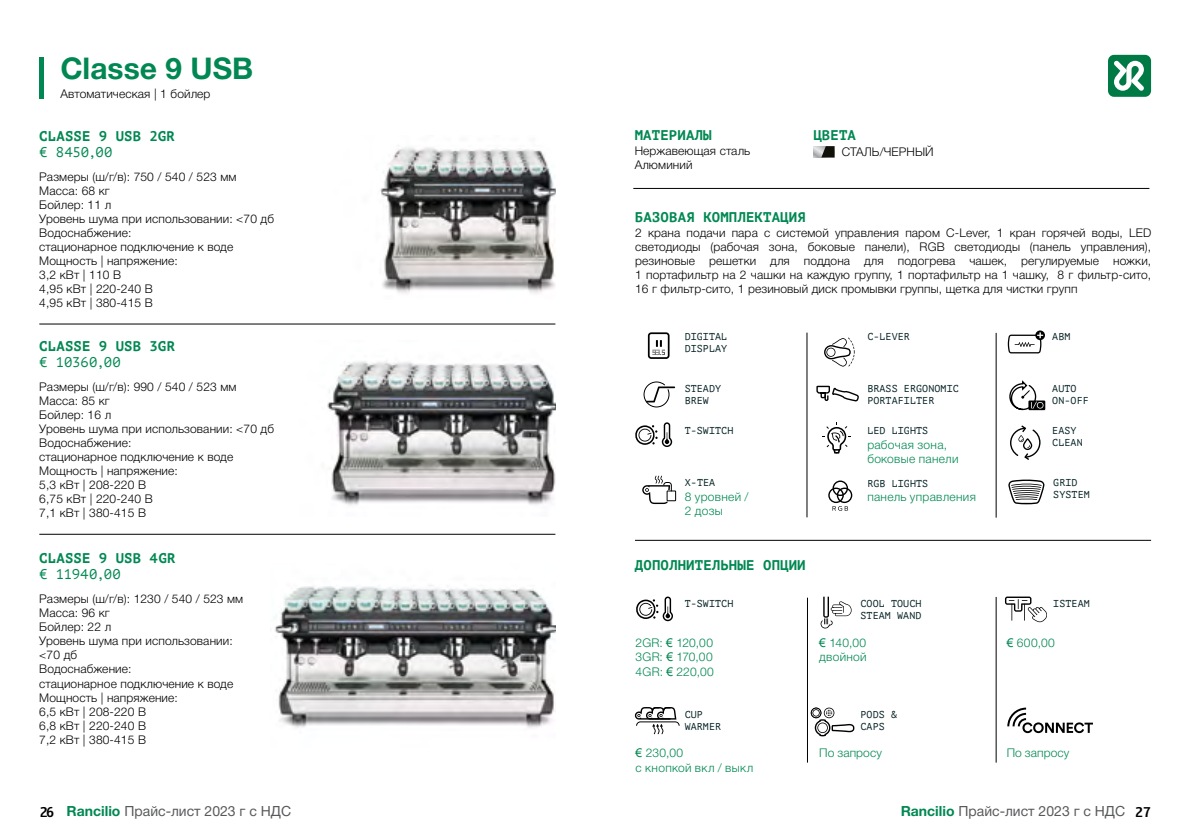
<style>
.page{position:relative;width:1191px;height:840px;background:#fff}
.page>*{position:absolute;margin:0;border:0;box-sizing:border-box;transform-origin:0 0}
.Subline{font:700 30px "Helvetica Neue Cyr";color:#008752}
.prezzo{font:700 14px "PT Mono";letter-spacing:.01em;color:#018852}
.t1{font:14px "Helvetica Neue Cyr";color:#58595b}
.prezzo-2{font:14px "PT Mono";letter-spacing:.005em;color:#018852}
.t2{font:700 14px "ALS Story";color:#000}
.t3{font:300 12px/14px "Helvetica Neue Cyr";letter-spacing:.01em;color:#000;text-align:justify}
.prezzo-3{font:300 12px/14.4px "Helvetica Neue Cyr";letter-spacing:.025em;color:#018852}
.t4{font:10px/12px "PT Mono";letter-spacing:.01em;color:#062224}
.s1{font-family:"Arial";font-weight:400}
.s2{font-family:"ALS Story";font-weight:700;color:#000}
.s3{font-weight:700;color:#008752}
</style>
<div class="page">
<div style="left:1108px;top:55px;width:43px;height:42px;background:#007a45;border-radius:6px"></div>
<svg style="left:1114px;top:60px;width:30px;height:31px"></svg>
<img style="left:380px;top:147px;width:175px;height:147px">
<img style="left:327px;top:361px;width:228px;height:144px">
<img style="left:273px;top:585px;width:283px;height:143px">
<hr style="left:39px;top:323px;width:516px;height:1px;background:#000">
<hr style="left:633px;top:188px;width:516px;height:1px;background:#000">
<hr style="left:635px;top:539px;width:516px;height:1px;background:#000">
<hr style="left:39px;top:533px;width:516px;height:1px;background:#000">
<svg style="left:642px;top:475px;width:30px;height:28px"></svg>
<div style="left:667px;top:490px;width:9px;height:11px;border:1px solid #000"></div>
<svg style="left:824px;top:337px;width:30px;height:29px"></svg>
<svg style="left:635px;top:707px;width:44px;height:26px"></svg>
<svg style="left:816px;top:385px;width:43px;height:17px"></svg>
<svg style="left:822px;top:422px;width:29px;height:31px"></svg>
<svg style="left:828px;top:480px;width:24px;height:30px"></svg>
<svg style="left:1007px;top:330px;width:38px;height:23px"></svg>
<svg style="left:1028px;top:400px;width:17px;height:10px"></svg>
<svg style="left:1009px;top:380px;width:34px;height:30px"></svg>
<svg style="left:1010px;top:425px;width:30px;height:34px"></svg>
<svg style="left:1008px;top:479px;width:36px;height:25px"></svg>
<hr style="left:806px;top:332px;width:1px;height:185px;background:#000">
<hr style="left:995px;top:333px;width:1px;height:184px;background:#000">
<svg style="left:1005px;top:596px;width:41px;height:26px"></svg>
<svg style="left:811px;top:707px;width:43px;height:29px"></svg>
<svg style="left:1007px;top:707px;width:86px;height:25px"></svg>
<hr style="left:995px;top:596px;width:1px;height:166px;background:#000">
<hr style="left:807px;top:597px;width:1px;height:165px;background:#000">
<svg style="left:643px;top:381px;width:32px;height:26px"></svg>
<svg style="left:635px;top:422px;width:37px;height:25px"></svg>
<hr style="left:40px;top:58px;width:4px;height:41px;background:#018852">
<svg style="left:813px;top:146px;width:8px;height:11px"></svg>
<svg style="left:821px;top:146px;width:13px;height:11px"></svg>
<svg style="left:648px;top:332px;width:21px;height:27px"></svg>
<svg style="left:820px;top:596px;width:31px;height:32px"></svg>
<svg style="left:636px;top:596px;width:37px;height:25px"></svg>
<p class="Subline" style="left:60px;top:51px;width:194px">Classe 9 USB</p>
<p class="t3" style="left:60px;top:86px;width:152px">Автоматическая | 1 бойлер</p>
<p class="prezzo" style="left:39px;top:127px;width:137px">CLASSE 9 USB 2GR</p>
<p class="prezzo-2" style="left:39px;top:144px;width:75px">€ 8450,00</p>
<p class="t3" style="left:39px;top:169px;width:199px">Размеры (ш/г/в): 750 / 540 / 523 мм</p>
<p class="t3" style="left:39px;top:183px;width:72px">Масса: 68 кг</p>
<p class="t3" style="left:39px;top:197px;width:73px">Бойлер: 11 л</p>
<p class="t3" style="left:39px;top:211px;width:236px">Уровень шума при использовании: &lt;70 дб</p>
<p class="t3" style="left:39px;top:225px;width:94px">Водоснабжение:</p>
<p class="t3" style="left:39px;top:239px;width:195px">стационарное подключение к воде</p>
<p class="t3" style="left:39px;top:253px;width:140px">Мощность | напряжение:</p>
<p class="t3" style="left:39px;top:267px;width:83px">3,2 кВт | 110 В</p>
<p class="t3" style="left:39px;top:281px;width:115px">4,95 кВт | 220-240 В</p>
<p class="t3" style="left:39px;top:295px;width:115px">4,95 кВт | 380-415 В</p>
<p class="prezzo" style="left:39px;top:337px;width:137px">CLASSE 9 USB 3GR</p>
<p class="prezzo-2" style="left:39px;top:354px;width:83px">€ 10360,00</p>
<p class="t3" style="left:39px;top:379px;width:199px">Размеры (ш/г/в): 990 / 540 / 523 мм</p>
<p class="t3" style="left:39px;top:393px;width:72px">Масса: 85 кг</p>
<p class="t3" style="left:39px;top:407px;width:73px">Бойлер: 16 л</p>
<p class="t3" style="left:39px;top:421px;width:236px">Уровень шума при использовании: &lt;70 дб</p>
<p class="t3" style="left:39px;top:435px;width:94px">Водоснабжение:</p>
<p class="t3" style="left:39px;top:449px;width:195px">стационарное подключение к воде</p>
<p class="t3" style="left:39px;top:463px;width:140px">Мощность | напряжение:</p>
<p class="t3" style="left:39px;top:477px;width:108px">5,3 кВт | 208-220 В</p>
<p class="t3" style="left:39px;top:491px;width:115px">6,75 кВт | 220-240 В</p>
<p class="t3" style="left:39px;top:505px;width:108px">7,1 кВт | 380-415 В</p>
<p class="prezzo" style="left:39px;top:549px;width:138px">CLASSE 9 USB 4GR</p>
<p class="prezzo-2" style="left:39px;top:566px;width:83px">€ 11940,00</p>
<p class="t3" style="left:39px;top:592px;width:205px">Размеры (ш/г/в): 1230 / 540 / 523 мм</p>
<p class="t3" style="left:39px;top:606px;width:72px">Масса: 96 кг</p>
<p class="t3" style="left:39px;top:620px;width:73px">Бойлер: 22 л</p>
<p class="t3" style="left:39px;top:634px;width:195px">Уровень шума при использовании:</p>
<p class="t3" style="left:39px;top:648px;width:39px">&lt;70 дб</p>
<p class="t3" style="left:39px;top:662px;width:94px">Водоснабжение:</p>
<p class="t3" style="left:39px;top:676px;width:195px">стационарное подключение к воде</p>
<p class="t3" style="left:39px;top:690px;width:140px">Мощность | напряжение:</p>
<p class="t3" style="left:39px;top:704px;width:108px">6,5 кВт | 208-220 В</p>
<p class="t3" style="left:39px;top:718px;width:108px">6,8 кВт | 220-240 В</p>
<p class="t3" style="left:39px;top:732px;width:108px">7,2 кВт | 380-415 В</p>
<p class="prezzo" style="left:635px;top:126px;width:78px">МАТЕРИАЛЫ</p>
<p class="t3" style="left:635px;top:144px;width:117px">Нержавеющая сталь</p>
<p class="t3" style="left:635px;top:158px;width:59px">Алюминий</p>
<p class="prezzo" style="left:813px;top:126px;width:44px">ЦВЕТА</p>
<p class="t3" style="left:842px;top:144px;width:93px">СТАЛЬ/ЧЕРНЫЙ</p>
<p class="prezzo" style="left:635px;top:209px;width:172px">БАЗОВАЯ КОМПЛЕКТАЦИЯ</p>
<p class="t3" style="left:635px;top:225px;width:517px">2 крана подачи пара с системой управления паром C-Lever, 1 кран горячей воды, LED светодиоды (рабочая зона, боковые панели), RGB светодиоды (панель управления), резиновые решетки для поддона для подогрева чашек, регулируемые ножки,</p>
<p class="t3" style="left:635px;top:267px;width:517px">1 портафильтр на 2 чашки на каждую группу, 1 портафильтр на 1 чашку, 8 г фильтр-сито,</p>
<p class="t3" style="left:635px;top:281px;width:444px">16 г фильтр-сито, 1 резиновый диск промывки группы, щетка для чистки групп</p>
<p class="t4" style="left:684px;top:330px;width:44px">DIGITAL<br>DISPLAY</p>
<p class="t4" style="left:867px;top:330px;width:44px">C-LEVER</p>
<p class="t4" style="left:1052px;top:330px;width:20px">ABM</p>
<p class="t4" style="left:684px;top:382px;width:38px">STEADY</p>
<p class="t4" style="left:684px;top:394px;width:26px">BREW</p>
<p class="t4" style="left:684px;top:425px;width:50px">T-SWITCH</p>
<p class="t4" style="left:685px;top:476px;width:32px">X-TEA</p>
<p class="prezzo-3" style="left:685px;top:489px;width:65px">8 уровней /<br>2 дозы</p>
<p class="t4" style="left:867px;top:382px;width:93px">BRASS ERGONOMIC</p>
<p class="t4" style="left:867px;top:394px;width:68px">PORTAFILTER</p>
<p class="t4" style="left:867px;top:425px;width:62px">LED LIGHTS</p>
<p class="prezzo-3" style="left:867px;top:437px;width:93px">рабочая зона, боковые панели</p>
<p class="t4" style="left:867px;top:477px;width:62px">RGB LIGHTS</p>
<p class="prezzo-3" style="left:867px;top:489px;width:110px">панель управления</p>
<p class="t4" style="left:1052px;top:382px;width:26px">AUTO</p>
<p class="t4" style="left:1052px;top:394px;width:38px">ON-OFF</p>
<p class="t4" style="left:1052px;top:425px;width:32px">EASY<br>CLEAN</p>
<p class="t4" style="left:1053px;top:476px;width:38px">GRID<br>SYSTEM</p>
<p class="prezzo" style="left:635px;top:556px;width:172px">ДОПОЛНИТЕЛЬНЫЕ ОПЦИИ</p>
<p class="t4" style="left:684px;top:596px;width:50px">T-SWITCH</p>
<p class="prezzo-3" style="left:635px;top:635px;width:79px">2GR: <span class="s1">€</span> 120,00</p>
<p class="prezzo-3" style="left:635px;top:649px;width:79px">3GR: <span class="s1">€</span> 170,00</p>
<p class="prezzo-3" style="left:635px;top:664px;width:80px">4GR: <span class="s1">€</span> 220,00</p>
<p class="t4" style="left:684px;top:707px;width:20px">CUP</p>
<p class="t4" style="left:684px;top:719px;width:38px">WARMER</p>
<p class="prezzo-3" style="left:635px;top:745px;width:49px"><span class="s1">€</span> 230,00</p>
<p class="prezzo-3" style="left:635px;top:760px;width:119px">с кнопкой вкл / выкл</p>
<p class="t4" style="left:860px;top:596px;width:62px">COOL TOUCH<br>STEAM WAND</p>
<p class="t4" style="left:1053px;top:596px;width:38px">ISTEAM</p>
<p class="prezzo-3" style="left:819px;top:635px;width:48px"><span class="s1">€</span> 140,00</p>
<p class="prezzo-3" style="left:1006px;top:635px;width:50px"><span class="s1">€</span> 600,00</p>
<p class="prezzo-3" style="left:819px;top:649px;width:49px">двойной</p>
<p class="t4" style="left:860px;top:707px;width:38px">PODS &amp;<br>CAPS</p>
<p class="prezzo-3" style="left:819px;top:745px;width:64px">По запросу</p>
<p class="prezzo-3" style="left:1006px;top:745px;width:64px">По запросу</p>
<p class="t1" style="left:40px;top:803px;width:253px"><span class="s2">26</span> <span class="s3">Rancilio</span> Прайс-лист 2023 г c НДС</p>
<p class="t1" style="left:900px;top:803px;width:226px"><span class="s3">Rancilio</span> Прайс-лист 2023 г c НДС</p>
<p class="t2" style="left:1135px;top:803px;width:18px">27</p>
</div>
